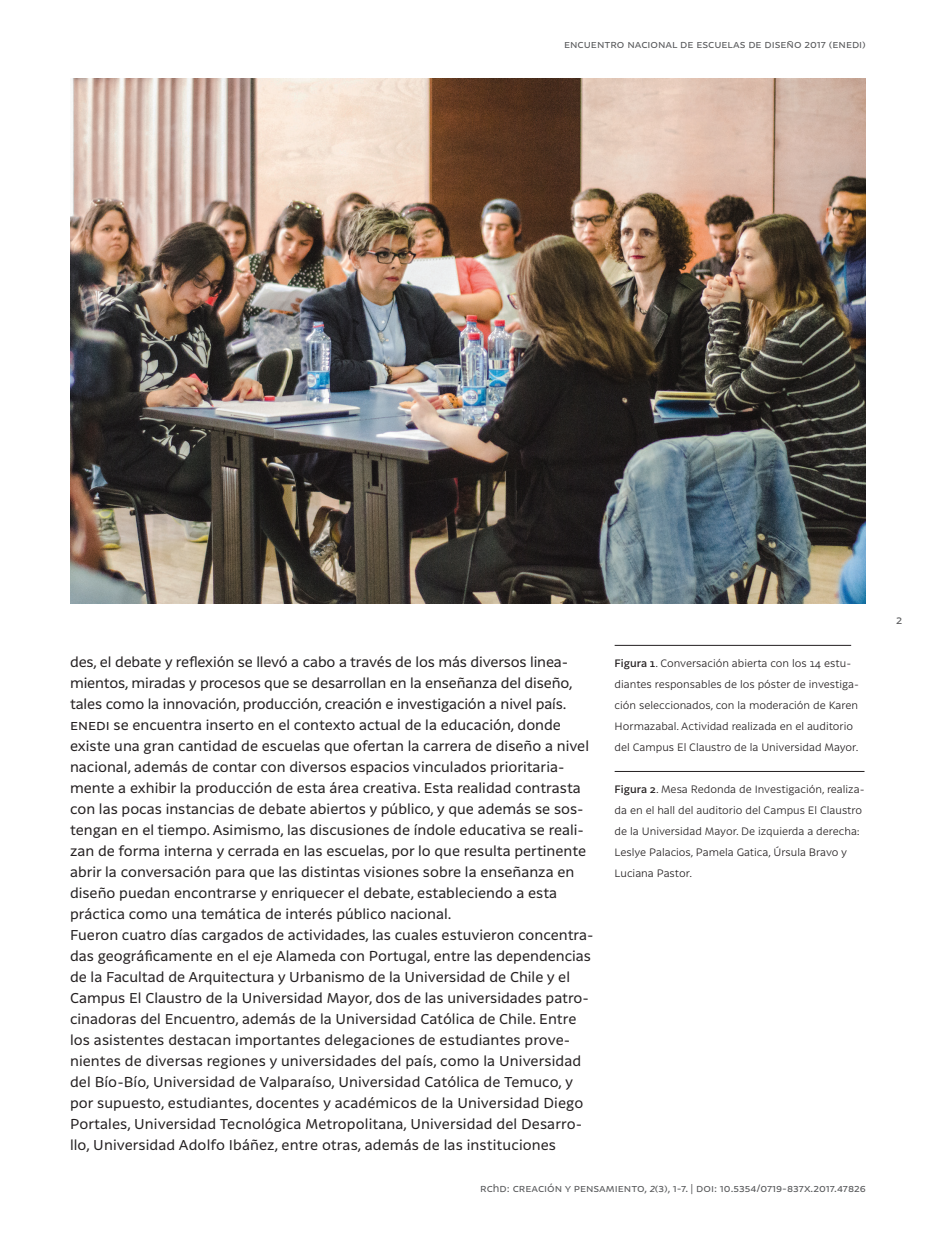
<style>
.page{position:relative;width:943px;height:1241px;background:#fff}
.page>*{position:absolute;margin:0;border:0;box-sizing:border-box;transform-origin:0 0}
.Resumen_Abstract{font:14px/21px "Latina";color:#231f20}
.Folio{font:11.38px "Latina";color:#57585a}
.Notas{font:300 10.5px/21px "Latina";color:#231f20}
.Permanente_pie_de_pá{font:10.5px "Latina";color:#57585a}
.Permanente_encabezad{font:10.5px "Latina";color:#57585a}
.s1{font-weight:500}
.s2{font-style:italic}
</style>
<div class="page">
<img style="left:70px;top:78px;width:796px;height:525px">
<hr style="left:614px;top:771px;width:250px;height:1px;background:#231f20">
<hr style="left:614px;top:645px;width:237px;height:1px;background:#231f20">
<p class="Permanente_encabezad" style="left:564px;top:39px;width:303px">encuentro nacional de escuelas de diseño 2017 (enedi)</p>
<p class="Resumen_Abstract" style="left:70px;top:651px;width:504px">des, el debate y reflexión se llevó a cabo a través de los más diversos linea&shy;mientos, miradas y procesos que se desarrollan en la enseñanza del diseño, tales como la innovación, producción, creación e investigación a nivel país.</p>
<p class="Resumen_Abstract" style="left:70px;top:714px;width:520px">enedi se encuentra inserto en el contexto actual de la educación, donde existe una gran cantidad de escuelas que ofertan la carrera de diseño a nivel nacional, además de contar con diversos espacios vinculados prioritaria&shy;mente a exhibir la producción de esta área creativa. Esta realidad contrasta con las pocas instancias de debate abiertos y público, y que además se sos&shy;tengan en el tiempo. Asimismo, las discusiones de índole educativa se reali&shy;zan de forma interna y cerrada en las escuelas, por lo que resulta pertinente abrir la conversación para que las distintas visiones sobre la enseñanza en diseño puedan encontrarse y enriquecer el debate, estableciendo a esta práctica como una temática de interés público nacional.</p>
<p class="Resumen_Abstract" style="left:70px;top:924px;width:525px">Fueron cuatro días cargados de actividades, las cuales estuvieron concentra&shy;das geográficamente en el eje Alameda con Portugal, entre las dependencias de la Facultad de Arquitectura y Urbanismo de la Universidad de Chile y el Campus El Claustro de la Universidad Mayor, dos de las universidades patro&shy;cinadoras del Encuentro, además de la Universidad Católica de Chile. Entre los asistentes destacan importantes delegaciones de estudiantes prove&shy;nientes de diversas regiones y universidades del país, como la Universidad del Bío-Bío, Universidad de Valparaíso, Universidad Católica de Temuco, y por supuesto, estudiantes, docentes y académicos de la Universidad Diego Portales, Universidad Tecnológica Metropolitana, Universidad del Desarro&shy;llo, Universidad Adolfo Ibáñez, entre otras, además de las instituciones</p>
<p class="Notas" style="left:614px;top:652px;width:246px"><span class="s1">Figura 1</span>. Conversación abierta con los 14 estu&shy;diantes responsables de los póster de investiga&shy;ción seleccionados, con la moderación de Karen Hormazabal. Actividad realizada en el auditorio del Campus El Claustro de la Universidad Mayor.</p>
<p class="Notas" style="left:614px;top:778px;width:251px"><span class="s1">Figura 2</span>. Mesa Redonda de Investigación, realiza&shy;da en el hall del auditorio del Campus El Claustro de la Universidad Mayor. De izquierda a derecha:<br>Leslye Palacios, Pamela Gatica, Úrsula Bravo y Luciana Pastor.</p>
<p class="Permanente_pie_de_pá" style="left:480px;top:1181px;width:387px">rchd: creación y pensamiento, <span class="s2">2</span>(3), 1-7. | doi: 10.5354/0719-837x.2017.47826</p>
<p class="Folio" style="left:896px;top:614px;width:8px">2</p>
</div>
